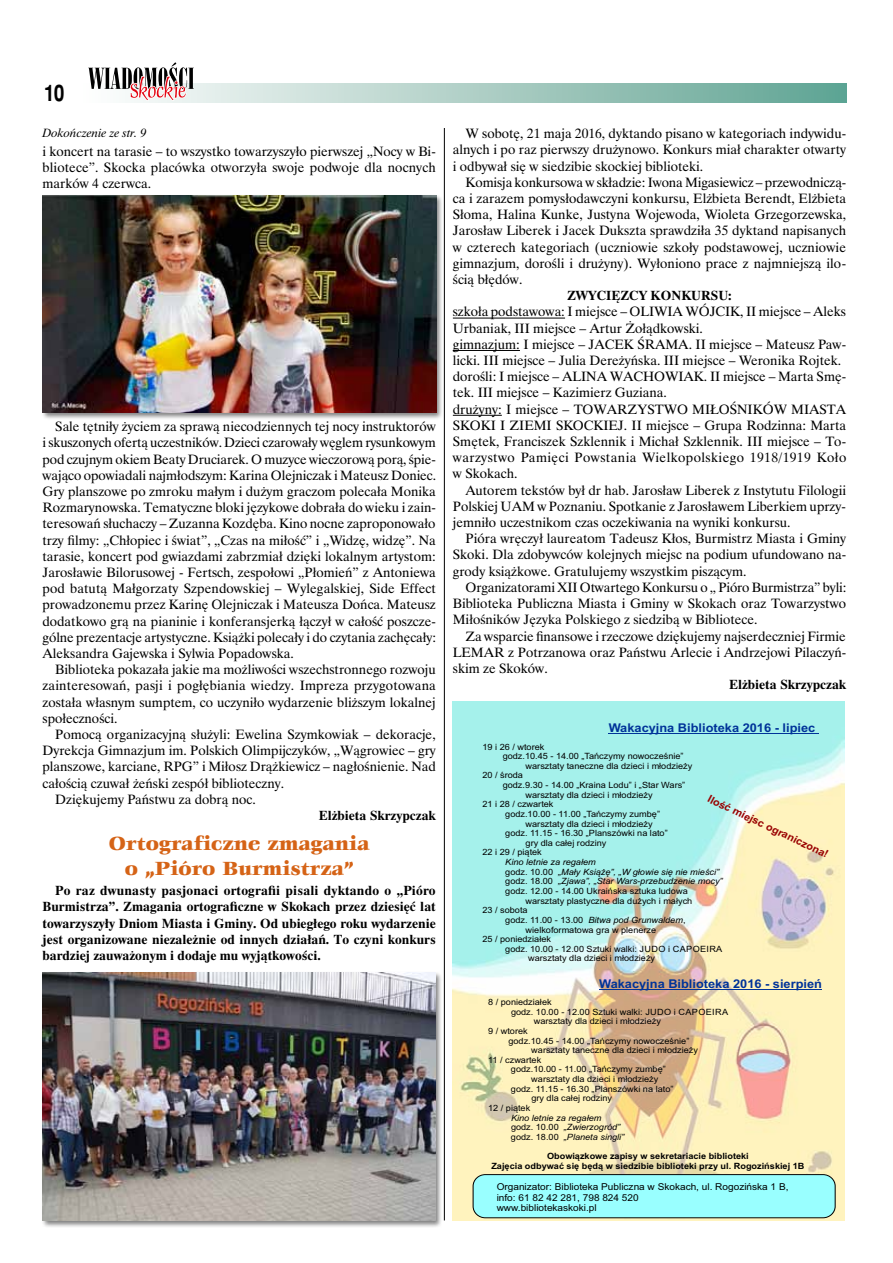
<style>
.page{position:relative;width:893px;height:1263px;background:#fff}
.page>*{position:absolute;margin:0;border:0;box-sizing:border-box;transform-origin:0 0}
.t1{font:700 22.5px "Switzerland Narrow";color:#000}
.t2{font:21px/25.2px "Veljovic Black CE Normal";color:#d56316;text-align:center}
.t3{font:13.5px/16.2px "Time Ibis EE";color:#000;text-align:justify}
.t4{font:700 13.5px/16.2px "Time Ibis EE";color:#000;text-align:justify}
.t5{font:700 12px "Arial";color:#039;scale:1.06 1}
.t6{font:italic 12px "Time Ibis EE";color:#000}
.t7{font:700 10.5px "Arial";color:#900;scale:1.04 1}
.t8{font:9.45px/10.6px "Arial";color:#000;scale:1.06 1}
.t9{font:8.55px "Arial";color:#000;scale:1.06 1}
.t10{font:italic 8.55px/9.6px "Arial";color:#000;scale:1.06 1}
.t11{font:700 8.55px/9.6px "Arial";color:#000;text-align:center;scale:1.06 1}
.s1{font-style:normal}
</style>
<div class="page">
<svg style="left:194px;top:83px;width:652px;height:19px;background:#a4c9c0"></svg>
<svg style="left:88px;top:63px;width:106px;height:39px"></svg>
<hr style="left:453px;top:318px;width:112px;height:1px;background:#000">
<hr style="left:453px;top:350px;width:67px;height:1px;background:#000">
<hr style="left:453px;top:415px;width:49px;height:1px;background:#000">
<div style="left:41px;top:194px;width:403px;height:226px;background:#000;opacity:.5"></div>
<img style="left:43px;top:196px;width:393px;height:216px">
<img style="left:453px;top:702px;width:392px;height:518px">
<hr style="left:609px;top:733px;width:210px;height:1px;background:#039">
<div style="left:473px;top:1174px;width:362px;height:44px;background:#9ff;border-radius:12px"></div>
<div style="left:473px;top:1174px;width:362px;height:44px;border:1px solid #000;border-radius:12px"></div>
<hr style="left:599px;top:989px;width:223px;height:1px;background:#039">
<div style="left:41px;top:971px;width:402px;height:257px;background:#000;opacity:.5"></div>
<img style="left:43px;top:972px;width:392px;height:248px">
<hr style="left:444px;top:128px;width:1px;height:1092px;background:#000">
<h1 class="t1" style="left:44px;top:80px;width:22px">10</h1>
<p class="t6" style="left:43px;top:125px;width:105px">Dokończenie ze str. 9</p>
<p class="t3" style="left:43px;top:143px;width:395px">i koncert na tarasie – to wszystko towarzyszyło pierwszej „Nocy w Bi&shy;bliotece”. Skocka placówka otworzyła swoje podwoje dla nocnych marków 4 czerwca.</p>
<p class="t3" style="left:43px;top:418px;width:395px;text-indent:13px">Sale tętniły życiem za sprawą niecodziennych tej nocy instruktorów i skuszonych ofertą uczestników. Dzieci czarowały węglem rysunkowym pod czujnym okiem Beaty Druciarek. O muzyce wieczorową porą, śpie&shy;wająco opowiadali najmłodszym: Karina Olejniczak i Mateusz Doniec.<br>Gry planszowe po zmroku małym i dużym graczom polecała Monika Rozmarynowska. Tematyczne bloki językowe dobrała do wieku i zain&shy;teresowań słuchaczy – Zuzanna Kozdęba. Kino nocne zaproponowało trzy filmy: „Chłopiec i świat”, „Czas na miłość” i „Widzę, widzę”. Na tarasie, koncert pod gwiazdami zabrzmiał dzięki lokalnym artystom:<br>Jarosławie Bilorusowej - Fertsch, zespołowi „Płomień” z Antoniewa pod batutą Małgorzaty Szpendowskiej – Wylegalskiej, Side Effect prowadzonemu przez Karinę Olejniczak i Mateusza Dońca. Mateusz dodatkowo grą na pianinie i konferansjerką łączył w całość poszcze&shy;gólne prezentacje artystyczne. Książki polecały i do czytania zachęcały:<br>Aleksandra Gajewska i Sylwia Popadowska.</p>
<p class="t3" style="left:43px;top:661px;width:395px;text-indent:13px">Biblioteka pokazała jakie ma możliwości wszechstronnego rozwoju zainteresowań, pasji i pogłębiania wiedzy. Impreza przygotowana została własnym sumptem, co uczyniło wydarzenie bliższym lokalnej społeczności.</p>
<p class="t3" style="left:55px;top:726px;width:382px">Pomocą organizacyjną służyli: Ewelina Szymkowiak – dekoracje,</p>
<p class="t3" style="left:43px;top:742px;width:395px">Dyrekcja Gimnazjum im. Polskich Olimpijczyków, „Wągrowiec – gry</p>
<p class="t3" style="left:43px;top:758px;width:395px">planszowe, karciane, RPG” i Miłosz Drążkiewicz – nagłośnienie. Nad</p>
<p class="t3" style="left:43px;top:775px;width:243px">całością czuwał żeński zespół biblioteczny.</p>
<p class="t3" style="left:55px;top:791px;width:202px">Dziękujemy Państwu za dobrą noc.</p>
<p class="t4" style="left:319px;top:807px;width:119px">Elżbieta Skrzypczak</p>
<h2 class="t2" style="left:109px;top:831px;width:262px">Ortograficzne zmagania o „Pióro Burmistrza”</h2>
<p class="t4" style="left:43px;top:882px;width:395px;text-indent:13px">Po raz dwunasty pasjonaci ortografii pisali dyktando o „Pióro Burmistrza”. Zmagania ortograficzne w Skokach przez dziesięć lat towarzyszyły Dniom Miasta i Gminy. Od ubiegłego roku wydarzenie jest organizowane niezależnie od innych działań. To czyni konkurs bardziej zauważonym i dodaje mu wyjątkowości.</p>
<p class="t3" style="left:453px;top:125px;width:395px;text-indent:13px">W sobotę, 21 maja 2016, dyktando pisano w kategoriach indywidu&shy;alnych i po raz pierwszy drużynowo. Konkurs miał charakter otwarty i odbywał się w siedzibie skockiej biblioteki.</p>
<p class="t3" style="left:453px;top:174px;width:395px;text-indent:13px">Komisja konkursowa w składzie: Iwona Migasiewicz – przewodniczą&shy;ca i zarazem pomysłodawczyni konkursu, Elżbieta Berendt, Elżbieta Słoma, Halina Kunke, Justyna Wojewoda, Wioleta Grzegorzewska, Jarosław Liberek i Jacek Dukszta sprawdziła 35 dyktand napisanych w czterech kategoriach (uczniowie szkoły podstawowej, uczniowie gimnazjum, dorośli i drużyny). Wyłoniono prace z najmniejszą ilo&shy;ścią błędów.</p>
<p class="t4" style="left:567px;top:287px;width:166px">ZWYCIĘZCY KONKURSU:</p>
<p class="t3" style="left:453px;top:304px;width:395px;text-align:left">szkoła podstawowa: I miejsce – OLIWIA WÓJCIK, II miejsce – Aleks Urbaniak, III miejsce – Artur Żołądkowski.<br>gimnazjum: I miejsce – JACEK ŚRAMA. II miejsce – Mateusz Paw&shy;licki. III miejsce – Julia Dereżyńska. III miejsce – Weronika Rojtek. dorośli: I miejsce – ALINA WACHOWIAK. II miejsce – Marta Smę&shy;tek. III miejsce – Kazimierz Guziana.<br>drużyny: I miejsce – TOWARZYSTWO MIŁOŚNIKÓW MIASTA SKOKI I ZIEMI SKOCKIEJ. II miejsce – Grupa Rodzinna: Marta Smętek, Franciszek Szklennik i Michał Szklennik. III miejsce – To&shy;warzystwo Pamięci Powstania Wielkopolskiego 1918/1919 Koło w Skokach.</p>
<p class="t3" style="left:453px;top:482px;width:395px;text-indent:13px">Autorem tekstów był dr hab. Jarosław Liberek z Instytutu Filologii Polskiej UAM w Poznaniu. Spotkanie z Jarosławem Liberkiem uprzy&shy;jemniło uczestnikom czas oczekiwania na wyniki konkursu.</p>
<p class="t3" style="left:453px;top:530px;width:395px;text-indent:13px">Pióra wręczył laureatom Tadeusz Kłos, Burmistrz Miasta i Gminy Skoki. Dla zdobywców kolejnych miejsc na podium ufundowano na&shy;grody książkowe. Gratulujemy wszystkim piszącym.</p>
<p class="t3" style="left:453px;top:579px;width:395px;text-indent:13px">Organizatorami XII Otwartego Konkursu o „ Pióro Burmistrza” byli:<br>Biblioteka Publiczna Miasta i Gminy w Skokach oraz Towarzystwo Miłośników Języka Polskiego z siedzibą w Bibliotece.</p>
<p class="t3" style="left:453px;top:628px;width:395px;text-indent:13px">Za wsparcie finansowe i rzeczowe dziękujemy najserdeczniej Firmie LEMAR z Potrzanowa oraz Państwu Arlecie i Andrzejowi Pilaczyń&shy;skim ze Skoków.</p>
<p class="t4" style="left:729px;top:676px;width:119px">Elżbieta Skrzypczak</p>
<p class="t5" style="left:609px;top:719px;width:196px">Wakacyjna Biblioteka 2016 - lipiec</p>
<p class="t9" style="left:482px;top:741px;width:60px">19 i 26 / wtorek</p>
<p class="t9" style="left:503px;top:750px;width:172px">godz.10.45 - 14.00 „Tańczymy nowocześnie”</p>
<p class="t9" style="left:526px;top:760px;width:159px">warsztaty taneczne dla dzieci i młodzieży</p>
<p class="t9" style="left:482px;top:769px;width:40px">20 / środa</p>
<p class="t9" style="left:503px;top:779px;width:174px">godz.9.30 - 14.00 „Kraina Lodu” i „Star Wars”</p>
<p class="t9" style="left:526px;top:789px;width:121px">warsztaty dla dzieci i młodzieży</p>
<p class="t9" style="left:482px;top:798px;width:69px">21 i 28 / czwartek</p>
<p class="t9" style="left:505px;top:808px;width:148px">godz.10.00 - 11.00 „Tańczymy zumbę”</p>
<p class="t9" style="left:526px;top:818px;width:121px">warsztaty dla dzieci i młodzieży</p>
<p class="t9" style="left:505px;top:827px;width:155px">godz. 11.15 - 16.30 „Planszówki na lato”</p>
<p class="t9" style="left:526px;top:837px;width:78px">gry dla całej rodziny</p>
<p class="t9" style="left:482px;top:846px;width:58px">22 i 29 / piątek</p>
<p class="t10" style="left:505px;top:857px;width:87px">Kino letnie za regałem</p>
<p class="t10" style="left:505px;top:867px;width:203px"><span class="s1">godz. 10.00</span> „Mały Książę”, „W głowie się nie mieści”</p>
<p class="t10" style="left:505px;top:877px;width:207px"><span class="s1">godz. 18.00</span> „Zjawa”, „Star Wars-przebudzenie mocy”</p>
<p class="t9" style="left:505px;top:885px;width:174px">godz. 12.00 - 14.00 Ukraińska sztuka ludowa</p>
<p class="t9" style="left:526px;top:895px;width:159px">warsztaty plastyczne dla dużych i małych</p>
<p class="t9" style="left:482px;top:904px;width:44px">23 / sobota</p>
<p class="t10" style="left:505px;top:915px;width:172px"><span class="s1">godz. 11.00 - 13.00</span> Bitwa pod Grunwaldem<span class="s1">,</span></p>
<p class="t9" style="left:526px;top:924px;width:125px">wielkoformatowa gra w plenerze</p>
<p class="t9" style="left:482px;top:933px;width:66px">25 / poniedziałek</p>
<p class="t9" style="left:505px;top:943px;width:206px">godz. 10.00 - 12.00 Sztuki walki: JUDO i CAPOEIRA</p>
<p class="t9" style="left:528px;top:952px;width:121px">warsztaty dla dzieci i młodzieży</p>
<p class="t7" style="left:711px;top:791px;width:128px;rotate:25deg">Ilość miejsc ograniczona!</p>
<p class="t5" style="left:599px;top:975px;width:212px">Wakacyjna Biblioteka 2016 - sierpień</p>
<p class="t9" style="left:488px;top:996px;width:61px">8 / poniedziałek</p>
<p class="t9" style="left:511px;top:1006px;width:206px">godz. 10.00 - 12.00 Sztuki walki: JUDO i CAPOEIRA</p>
<p class="t9" style="left:534px;top:1015px;width:121px">warsztaty dla dzieci i młodzieży</p>
<p class="t9" style="left:488px;top:1025px;width:39px">9 / wtorek</p>
<p class="t9" style="left:508px;top:1034px;width:172px">godz.10.45 - 14.00 „Tańczymy nowocześnie”</p>
<p class="t9" style="left:531px;top:1044px;width:159px">warsztaty taneczne dla dzieci i młodzieży</p>
<p class="t9" style="left:488px;top:1054px;width:52px">11 / czwartek</p>
<p class="t9" style="left:511px;top:1063px;width:148px">godz.10.00 - 11.00 „Tańczymy zumbę”</p>
<p class="t9" style="left:531px;top:1073px;width:121px">warsztaty dla dzieci i młodzieży</p>
<p class="t9" style="left:511px;top:1083px;width:155px">godz. 11.15 - 16.30 „Planszówki na lato”</p>
<p class="t9" style="left:531px;top:1092px;width:78px">gry dla całej rodziny</p>
<p class="t9" style="left:488px;top:1102px;width:41px">12 / piątek</p>
<p class="t10" style="left:511px;top:1113px;width:108px">Kino letnie za regałem <span class="s1">godz. 10.00</span> „Zwierzogród” <span class="s1">godz. 18.00</span> „Planeta singli”</p>
<p class="t11" style="left:491px;top:1151px;width:297px">Obowiązkowe zapisy w sekretariacie biblioteki<br>Zajęcia odbywać się będą w siedzibie biblioteki przy ul. Rogozińskiej 1B</p>
<p class="t8" style="left:497px;top:1181px;width:277px">Organizator: Biblioteka Publiczna w Skokach, ul. Rogozińska 1 B, info: 61 82 42 281, 798 824 520<br>www.bibliotekaskoki.pl</p>
</div>
